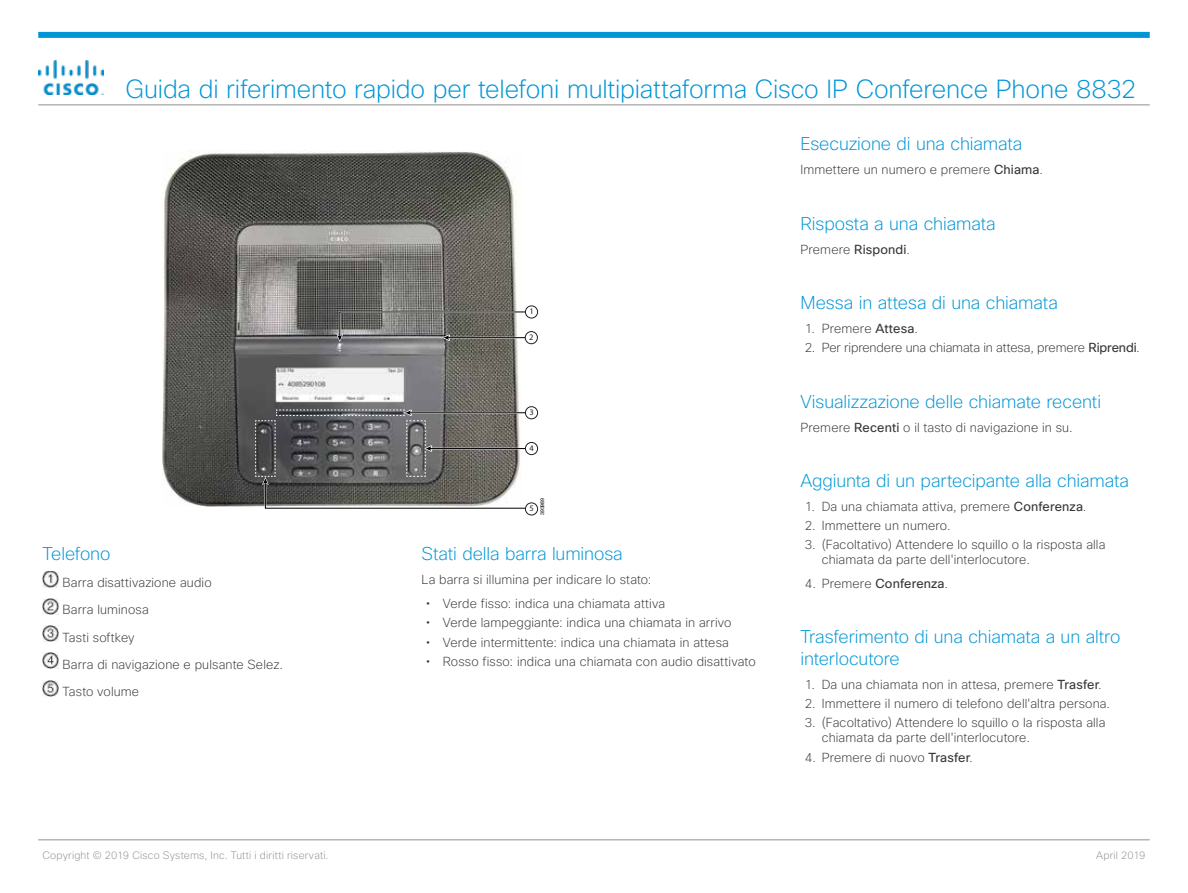
<style>
.page{position:relative;width:1188px;height:893px;background:#fff}
.page>*{position:absolute;margin:0;border:0;box-sizing:border-box;transform-origin:0 0}
.t1{font:200 25.5px "Cisco Sans";letter-spacing:-.005em;color:#0096d6}
.t2{font:200 18px/21.6px "Cisco Sans";letter-spacing:-.005em;color:#0096d6}
.t3{font:200 12.75px/27.3px "Cisco Sans";letter-spacing:.01em;color:#393636}
.t4{font:200 12.75px "Cisco Sans";letter-spacing:-.01em;color:#393636}
.t5{font:200 10.5px "Cisco Sans";letter-spacing:.02em;color:#918f90}
.t6{font:700 8.4px "Helvetica";color:#231f20}
.t7{font:5.1px "Helvetica";color:#000}
.s1{font-weight:400}
</style>
<div class="page">
<div style="left:38px;top:32px;width:1112px;height:6px;background:#0096d6"></div>
<hr style="left:38px;top:104px;width:1112px;height:1px;background:#918f90">
<hr style="left:38px;top:839px;width:1112px;height:1px;background:#918f90">
<img style="left:38px;top:61px;width:65px;height:33px">
<img style="left:43px;top:571px;width:16px;height:16px">
<img style="left:43px;top:598px;width:16px;height:16px">
<img style="left:43px;top:625px;width:16px;height:17px">
<img style="left:43px;top:653px;width:16px;height:16px">
<img style="left:43px;top:680px;width:16px;height:16px">
<img style="left:162px;top:151px;width:357px;height:356px">
<div style="left:525px;top:331px;width:13px;height:13px;border:1px solid #231f20;border-radius:50%"></div>
<div style="left:525px;top:406px;width:13px;height:13px;border:1px solid #231f20;border-radius:50%"></div>
<div style="left:525px;top:442px;width:13px;height:13px;border:1px solid #231f20;border-radius:50%"></div>
<hr style="left:339px;top:311px;width:2px;height:27px;background:#fff">
<hr style="left:340px;top:311px;width:185px;height:2px;background:#fff">
<svg style="left:335px;top:312px;width:191px;height:32px;background:#797975"></svg>
<div style="left:525px;top:306px;width:13px;height:12px;border:1px solid #231f20;border-radius:50%"></div>
<div style="left:525px;top:503px;width:13px;height:12px;border:1px solid #231f20;border-radius:50%"></div>
<svg style="left:255px;top:406px;width:271px;height:103px;background:#6b6a68"></svg>
<h1 class="t1" style="left:126px;top:73px;width:1012px">Guida di riferimento rapido per telefoni multipiattaforma Cisco IP Conference Phone 8832</h1>
<h2 class="t2" style="left:801px;top:134px;width:223px">Esecuzione di una chiamata</h2>
<p class="t3" style="left:801px;top:156px;width:244px">Immettere un numero e premere <span class="s1">Chiama</span>.</p>
<h2 class="t2" style="left:43px;top:543px;width:69px">Telefono</h2>
<p class="t3" style="left:63px;top:569px;width:222px">Barra disattivazione audio<br>Barra luminosa<br>Tasti softkey<br>Barra di navigazione e pulsante Selez.<br>Tasto volume</p>
<p class="t6" style="left:529px;top:306px;width:6px">1</p>
<p class="t6" style="left:529px;top:332px;width:6px">2</p>
<p class="t6" style="left:529px;top:407px;width:6px">3</p>
<p class="t6" style="left:529px;top:443px;width:6px">4</p>
<p class="t7" style="left:539px;top:515px;width:19px;rotate:-90deg">393989</p>
<p class="t6" style="left:529px;top:503px;width:6px">5</p>
<h2 class="t2" style="left:422px;top:543px;width:203px">Stati della barra luminosa</h2>
<p class="t3" style="left:443px;top:568px;width:224px;line-height:23.9px;text-indent:-21px">La barra si illumina per indicare lo stato:<br>Verde fisso: indica una chiamata attiva</p>
<p class="t3" style="left:443px;top:613px;width:314px;line-height:19.5px">Verde lampeggiante: indica una chiamata in arrivo<br>Verde intermittente: indica una chiamata in attesa<br>Rosso fisso: indica una chiamata con audio disattivato</p>
<h2 class="t2" style="left:801px;top:213px;width:197px">Risposta a una chiamata</h2>
<p class="t3" style="left:801px;top:236px;width:111px">Premere <span class="s1">Rispondi</span>.</p>
<h2 class="t2" style="left:801px;top:293px;width:259px">Messa in attesa di una chiamata</h2>
<p class="t3" style="left:805px;top:315px;width:115px">1. Premere <span class="s1">Attesa</span>.</p>
<p class="t4" style="left:805px;top:339px;width:337px">2. Per riprendere una chiamata in attesa, premere <span class="s1">Riprendi</span>.</p>
<h2 class="t2" style="left:801px;top:391px;width:302px">Visualizzazione delle chiamate recenti</h2>
<p class="t3" style="left:801px;top:414px;width:274px">Premere <span class="s1">Recenti</span> o il tasto di navigazione in su.</p>
<h2 class="t2" style="left:801px;top:471px;width:330px">Aggiunta di un partecipante alla chiamata</h2>
<p class="t3" style="left:805px;top:493px;width:283px">1. Da una chiamata attiva, premere <span class="s1">Conferenza</span>.</p>
<p class="t3" style="left:805px;top:512px;width:148px">2. Immettere un numero.</p>
<p class="t3" style="left:822px;top:538px;width:285px;line-height:15px;text-indent:-17px">3. (Facoltativo) Attendere lo squillo o la risposta alla chiamata da parte dell'interlocutore.</p>
<p class="t3" style="left:805px;top:570px;width:145px">4. Premere <span class="s1">Conferenza</span>.</p>
<h2 class="t2" style="left:801px;top:627px;width:321px">Trasferimento di una chiamata a un altro interlocutore</h2>
<p class="t3" style="left:805px;top:671px;width:299px">1. Da una chiamata non in attesa, premere <span class="s1">Trasfer</span>.</p>
<p class="t3" style="left:805px;top:690px;width:307px">2. Immettere il numero di telefono dell'altra persona.</p>
<p class="t3" style="left:822px;top:716px;width:285px;line-height:15px;text-indent:-17px">3. (Facoltativo) Attendere lo squillo o la risposta alla chiamata da parte dell'interlocutore.</p>
<p class="t3" style="left:805px;top:744px;width:170px">4. Premere di nuovo <span class="s1">Trasfer</span>.</p>
<p class="t5" style="left:43px;top:848px;width:288px">Copyright © 2019 Cisco Systems, Inc. Tutti i diritti riservati.</p>
<p class="t5" style="left:1096px;top:848px;width:51px">April 2019</p>
</div>
